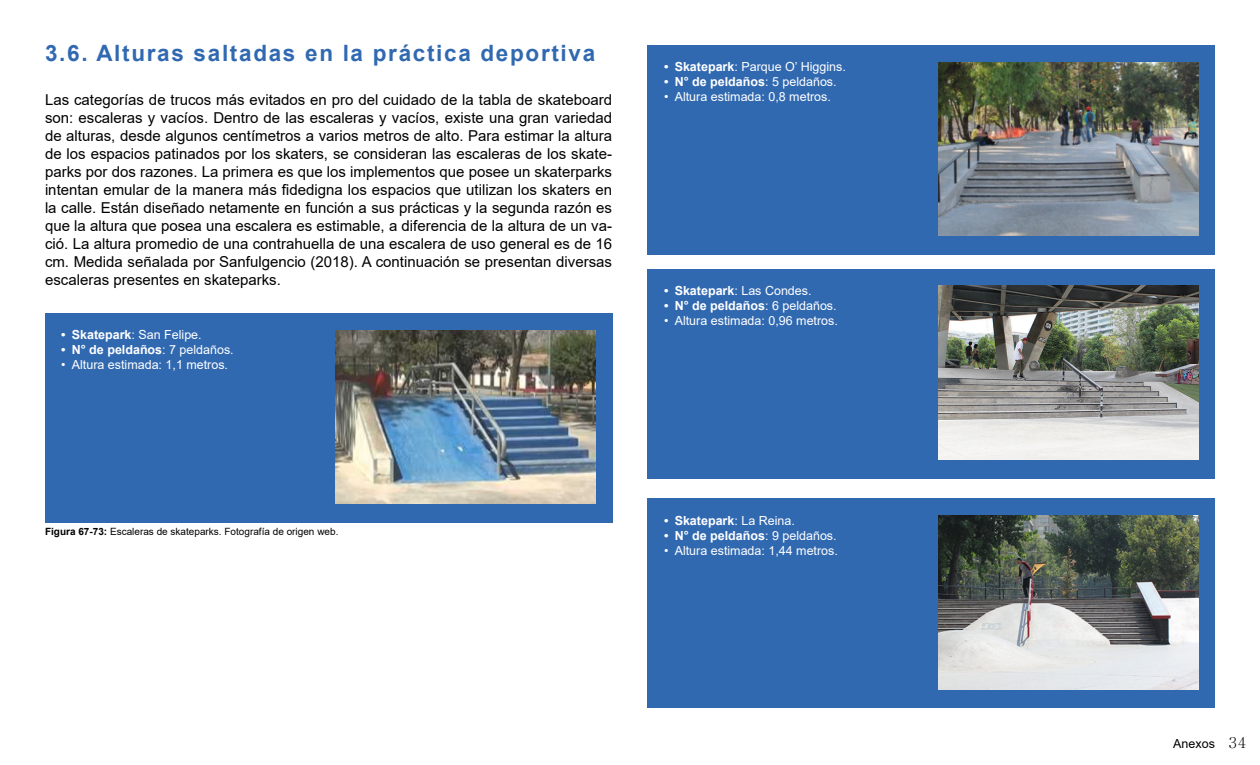
<style>
.page{position:relative;width:1260px;height:765px;background:#fff}
.page>*{position:absolute;margin:0;border:0;box-sizing:border-box;transform-origin:0 0}
.t1{font:700 22.5px "Arial";letter-spacing:.075em;color:#3169b1}
.t2{font:15px/18px "Arial";color:#000;text-align:justify}
.t3{font:12.5px "Arial";color:#fff}
.t4{font:700 12.5px "Arial";color:#fff}
.t5{font:12.5px "Arial";color:#000}
.t6{font:10px "Arial";color:#000}
.s1{font-weight:700}
.s2{font-weight:400}
.s3{font-family:"Adobe Myungjo Std";font-weight:500;font-size:15px}
</style>
<div class="page">
<div style="left:45px;top:313px;width:567px;height:210px;background:#3169b1"></div>
<div style="left:648px;top:45px;width:567px;height:210px;background:#3169b1"></div>
<div style="left:648px;top:269px;width:567px;height:210px;background:#3169b1"></div>
<div style="left:648px;top:498px;width:567px;height:210px;background:#3169b1"></div>
<img style="left:336px;top:330px;width:260px;height:174px">
<img style="left:939px;top:62px;width:260px;height:174px">
<img style="left:939px;top:286px;width:260px;height:174px">
<img style="left:939px;top:515px;width:260px;height:174px">
<h1 class="t1" style="left:45px;top:38px;width:552px">3.6. Alturas saltadas en la práctica deportiva</h1>
<p class="t2" style="left:45px;top:91px;width:569px">Las categorías de trucos más evitados en pro del cuidado de la tabla de skateboard son: escaleras y vacíos. Dentro de las escaleras y vacíos, existe una gran variedad de alturas, desde algunos centímetros a varios metros de alto. Para estimar la altura de los espacios patinados por los skaters, se consideran las escaleras de los skate&shy;parks por dos razones. La primera es que los implementos que posee un skaterparks intentan emular de la manera más fidedigna los espacios que utilizan los skaters en la calle. Están diseñado netamente en función a sus prácticas y la segunda razón es que la altura que posea una escalera es estimable, a diferencia de la altura de un va&shy;ció. La altura promedio de una contrahuella de una escalera de uso general es de 16 cm. Medida señalada por Sanfulgencio (2018). A continuación se presentan diversas escaleras presentes en skateparks.</p>
<p class="t3" style="left:61px;top:326px;width:142px"><span class="s1">• Skatepark</span>: San Felipe.</p>
<p class="t4" style="left:61px;top:341px;width:174px">• N° de peldaños<span class="s2">: 7 peldaños.</span></p>
<p class="t3" style="left:61px;top:356px;width:168px">• Altura estimada: 1,1 metros.</p>
<p class="t3" style="left:664px;top:58px;width:183px"><span class="s1">• Skatepark</span>: Parque O’ Higgins.</p>
<p class="t4" style="left:664px;top:73px;width:174px">• N° de peldaños<span class="s2">: 5 peldaños.</span></p>
<p class="t3" style="left:664px;top:88px;width:168px">• Altura estimada: 0,8 metros.</p>
<p class="t3" style="left:664px;top:282px;width:149px"><span class="s1">• Skatepark</span>: Las Condes.</p>
<p class="t4" style="left:664px;top:297px;width:174px">• N° de peldaños<span class="s2">: 6 peldaños.</span></p>
<p class="t3" style="left:664px;top:312px;width:175px">• Altura estimada: 0,96 metros.</p>
<p class="t6" style="left:45px;top:525px;width:295px"><span class="s1">Figura 67-73:</span> Escaleras de skateparks. Fotografía de origen web.</p>
<p class="t4" style="left:664px;top:511px;width:132px">• Skatepark<span class="s2">: La Reina.</span></p>
<p class="t4" style="left:664px;top:526px;width:174px">• N° de peldaños<span class="s2">: 9 peldaños.</span></p>
<p class="t3" style="left:664px;top:542px;width:175px">• Altura estimada: 1,44 metros.</p>
<p class="t5" style="left:1173px;top:735px;width:75px">Anexos <span class="s3">34</span></p>
</div>
